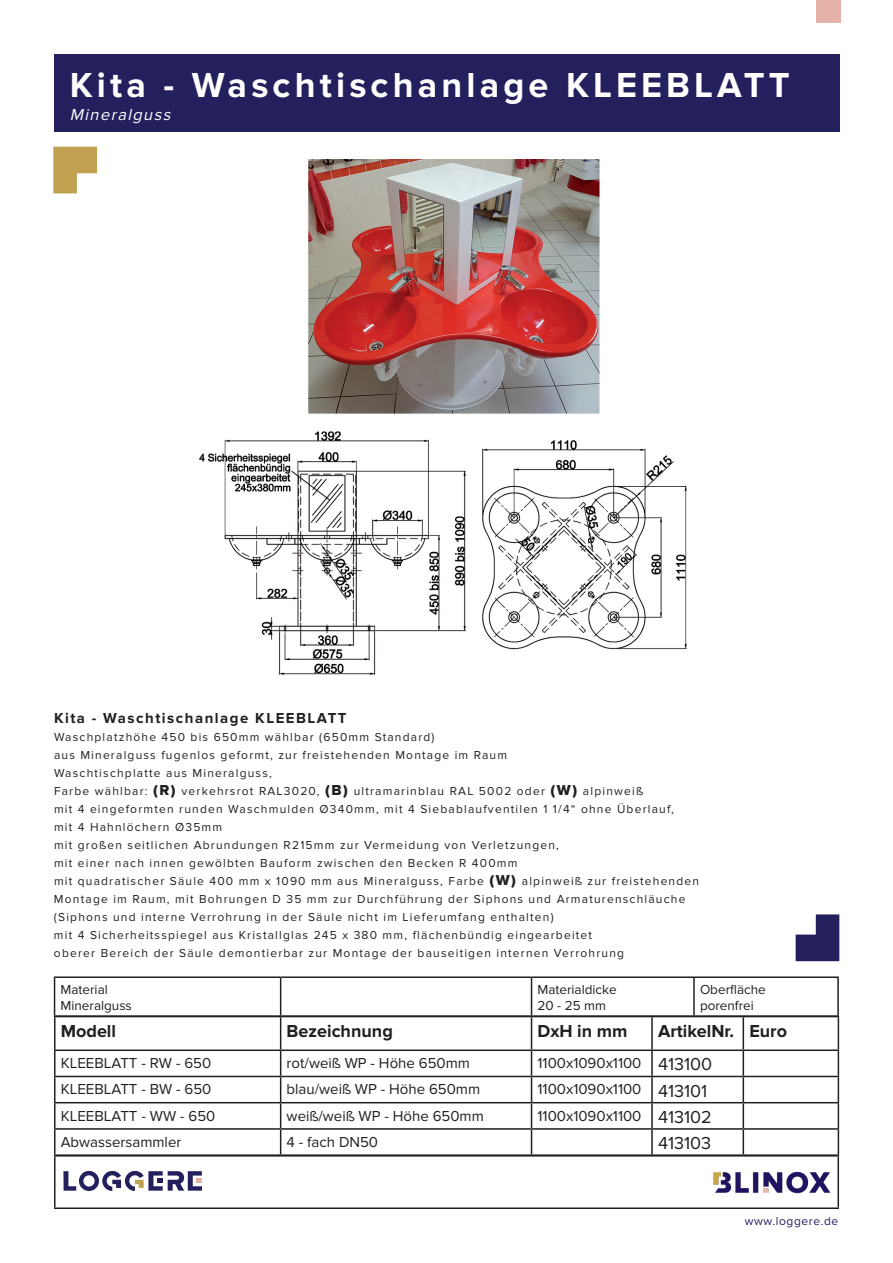
<style>
.page{position:relative;width:893px;height:1263px;background:#fff}
.page>*{position:absolute;margin:0;border:0;box-sizing:border-box;transform-origin:0 0}
.t1{font:700 36px "Proxima Nova";letter-spacing:.115em;color:#fff}
.t2{font:700 18px "Proxima Nova";color:#231f20}
.t3{font:18px "Proxima Nova";color:#231f20}
.t4{font:italic 16.5px "Proxima Nova";color:#fff}
.t5{font:15px "Proxima Nova";color:#231f20}
.t6{font:700 15px "Proxima Nova";letter-spacing:.1em;color:#231f20}
.t7{font:13.5px/16.2px "Proxima Nova";color:#231f20}
.t8{font:12px/18px "Proxima Nova";letter-spacing:.1em;color:#231f20}
.t9{font:12px "Proxima Nova";letter-spacing:.05em;color:#24205e}
.s1{font-family:"Proxima Nova Extrabld";font-size:15px}
.s2{font-size:18px}
</style>
<div class="page">
<img style="left:199px;top:160px;width:488px;height:515px">
<div style="left:54px;top:54px;width:785px;height:78px;background:#24205e"></div>
<hr style="left:54px;top:1156px;width:2px;height:51px;background:#231f20">
<hr style="left:54px;top:1207px;width:785px;height:2px;background:#231f20">
<svg style="left:796px;top:914px;width:43px;height:47px"></svg>
<svg style="left:53px;top:147px;width:44px;height:46px"></svg>
<svg style="left:63px;top:1171px;width:139px;height:20px"></svg>
<img style="left:702px;top:1136px;width:137px;height:72px">
<hr style="left:54px;top:1017px;width:2px;height:32px;background:#231f20">
<hr style="left:280px;top:1017px;width:1px;height:32px;background:#231f20">
<hr style="left:531px;top:1017px;width:1px;height:32px;background:#231f20">
<hr style="left:651px;top:1017px;width:2px;height:32px;background:#231f20">
<hr style="left:743px;top:1017px;width:1px;height:32px;background:#231f20">
<hr style="left:838px;top:1017px;width:1px;height:32px;background:#231f20">
<hr style="left:54px;top:1049px;width:227px;height:2px;background:#231f20">
<hr style="left:54px;top:1051px;width:2px;height:25px;background:#231f20">
<hr style="left:281px;top:1049px;width:250px;height:2px;background:#231f20">
<hr style="left:531px;top:1049px;width:121px;height:2px;background:#231f20">
<hr style="left:652px;top:1049px;width:91px;height:2px;background:#231f20">
<hr style="left:651px;top:1051px;width:2px;height:25px;background:#231f20">
<hr style="left:743px;top:1049px;width:96px;height:2px;background:#231f20">
<hr style="left:54px;top:1076px;width:227px;height:1px;background:#231f20">
<hr style="left:54px;top:1077px;width:2px;height:25px;background:#231f20">
<hr style="left:281px;top:1076px;width:250px;height:1px;background:#231f20">
<hr style="left:531px;top:1076px;width:121px;height:1px;background:#231f20">
<hr style="left:652px;top:1076px;width:91px;height:1px;background:#231f20">
<hr style="left:651px;top:1077px;width:2px;height:25px;background:#231f20">
<hr style="left:743px;top:1076px;width:96px;height:1px;background:#231f20">
<hr style="left:54px;top:1102px;width:227px;height:1px;background:#231f20">
<hr style="left:54px;top:1103px;width:2px;height:25px;background:#231f20">
<hr style="left:281px;top:1102px;width:250px;height:1px;background:#231f20">
<hr style="left:531px;top:1102px;width:121px;height:1px;background:#231f20">
<hr style="left:652px;top:1102px;width:91px;height:1px;background:#231f20">
<hr style="left:651px;top:1103px;width:2px;height:25px;background:#231f20">
<hr style="left:743px;top:1102px;width:96px;height:1px;background:#231f20">
<hr style="left:54px;top:1128px;width:227px;height:2px;background:#231f20">
<hr style="left:54px;top:1130px;width:2px;height:24px;background:#231f20">
<hr style="left:281px;top:1128px;width:250px;height:2px;background:#231f20">
<svg style="left:280px;top:1051px;width:1px;height:103px"></svg>
<hr style="left:531px;top:1128px;width:121px;height:2px;background:#231f20">
<svg style="left:531px;top:1051px;width:1px;height:103px"></svg>
<hr style="left:652px;top:1128px;width:91px;height:2px;background:#231f20">
<hr style="left:651px;top:1130px;width:2px;height:24px;background:#231f20">
<hr style="left:743px;top:1128px;width:96px;height:2px;background:#231f20">
<svg style="left:743px;top:1051px;width:1px;height:103px"></svg>
<svg style="left:838px;top:1051px;width:1px;height:103px"></svg>
<hr style="left:54px;top:1154px;width:227px;height:2px;background:#231f20">
<hr style="left:281px;top:1154px;width:250px;height:2px;background:#231f20">
<hr style="left:531px;top:1154px;width:121px;height:2px;background:#231f20">
<hr style="left:652px;top:1154px;width:91px;height:2px;background:#231f20">
<hr style="left:743px;top:1154px;width:96px;height:2px;background:#231f20">
<hr style="left:54px;top:976px;width:227px;height:2px;background:#231f20">
<hr style="left:54px;top:978px;width:1px;height:37px;background:#231f20">
<hr style="left:281px;top:976px;width:250px;height:2px;background:#231f20">
<hr style="left:280px;top:978px;width:1px;height:37px;background:#231f20">
<hr style="left:531px;top:976px;width:163px;height:2px;background:#231f20">
<hr style="left:531px;top:978px;width:1px;height:37px;background:#231f20">
<hr style="left:694px;top:976px;width:145px;height:2px;background:#231f20">
<hr style="left:693px;top:978px;width:2px;height:37px;background:#231f20">
<hr style="left:837px;top:978px;width:2px;height:37px;background:#231f20">
<hr style="left:54px;top:1015px;width:227px;height:2px;background:#231f20">
<hr style="left:281px;top:1015px;width:250px;height:2px;background:#231f20">
<hr style="left:531px;top:1015px;width:163px;height:2px;background:#231f20">
<hr style="left:694px;top:1015px;width:145px;height:2px;background:#231f20">
<div style="left:817px;top:0;width:24px;height:22px;background:#e4b2a8"></div>
<p class="t1" style="left:70px;top:64px;width:721px">Kita - Waschtischanlage KLEEBLATT</p>
<p class="t4" style="left:70px;top:105px;width:106px">Mineralguss</p>
<p class="t6" style="left:54px;top:709px;width:294px">Kita - Waschtischanlage KLEEBLATT</p>
<p class="t8" style="left:54px;top:728px;width:647px">Waschplatzhöhe 450 bis 650mm wählbar (650mm Standard)<br>aus Mineralguss fugenlos geformt, zur freistehenden Montage im Raum<br>Waschtischplatte aus Mineralguss,<br>Farbe wählbar: <span class="s1">(R)</span> verkehrsrot RAL3020, <span class="s1">(B)</span> ultramarinblau RAL 5002 oder <span class="s1">(W)</span> alpinweiß<br>mit 4 eingeformten runden Waschmulden Ø340mm, mit 4 Siebablaufventilen 1 1/4“ ohne Überlauf,<br>mit 4 Hahnlöchern Ø35mm<br>mit großen seitlichen Abrundungen R215mm zur Vermeidung von Verletzungen,<br>mit einer nach innen gewölbten Bauform zwischen den Becken R 400mm<br>mit quadratischer Säule 400 mm x 1090 mm aus Mineralguss, Farbe <span class="s1">(W)</span> alpinweiß zur freistehenden Montage im Raum, mit Bohrungen D 35 mm zur Durchführung der Siphons und Armaturenschläuche (Siphons und interne Verrohrung in der Säule nicht im Lieferumfang enthalten)<br>mit 4 Sicherheitsspiegel aus Kristallglas 245 x 380 mm, flächenbündig eingearbeitet<br>oberer Bereich der Säule demontierbar zur Montage der bauseitigen internen Verrohrung</p>
<p class="t7" style="left:61px;top:981px;width:73px">Material<br>Mineralguss</p>
<p class="t7" style="left:538px;top:981px;width:81px">Materialdicke<br>20 - 25 mm</p>
<p class="t7" style="left:700px;top:981px;width:67px">Oberfläche porenfrei</p>
<p class="t2" style="left:61px;top:1020px;width:57px">Modell</p>
<p class="t2" style="left:287px;top:1020px;width:108px">Bezeichnung</p>
<p class="t2" style="left:537px;top:1020px;width:92px">DxH in mm</p>
<p class="t2" style="left:658px;top:1020px;width:131px">ArtikelNr. Euro</p>
<p class="t5" style="left:61px;top:1054px;width:152px">KLEEBLATT - RW - 650</p>
<p class="t5" style="left:287px;top:1054px;width:185px">rot/weiß WP - Höhe 650mm</p>
<p class="t5" style="left:537px;top:1054px;width:176px">1100x1090x1100 <span class="s2">413100</span></p>
<p class="t5" style="left:61px;top:1081px;width:152px">KLEEBLATT - BW - 650</p>
<p class="t5" style="left:287px;top:1081px;width:195px">blau/weiß WP - Höhe 650mm</p>
<p class="t5" style="left:537px;top:1081px;width:171px">1100x1090x1100 <span class="s2">413101</span></p>
<p class="t5" style="left:61px;top:1107px;width:156px">KLEEBLATT - WW - 650</p>
<p class="t5" style="left:287px;top:1107px;width:199px">weiß/weiß WP - Höhe 650mm</p>
<p class="t5" style="left:537px;top:1107px;width:176px">1100x1090x1100 <span class="s2">413102</span></p>
<p class="t5" style="left:61px;top:1133px;width:122px">Abwassersammler</p>
<p class="t5" style="left:287px;top:1133px;width:93px">4 - fach DN50</p>
<p class="t3" style="left:658px;top:1133px;width:55px">413103</p>
<p class="t9" style="left:745px;top:1214px;width:95px">www.loggere.de</p>
</div>
